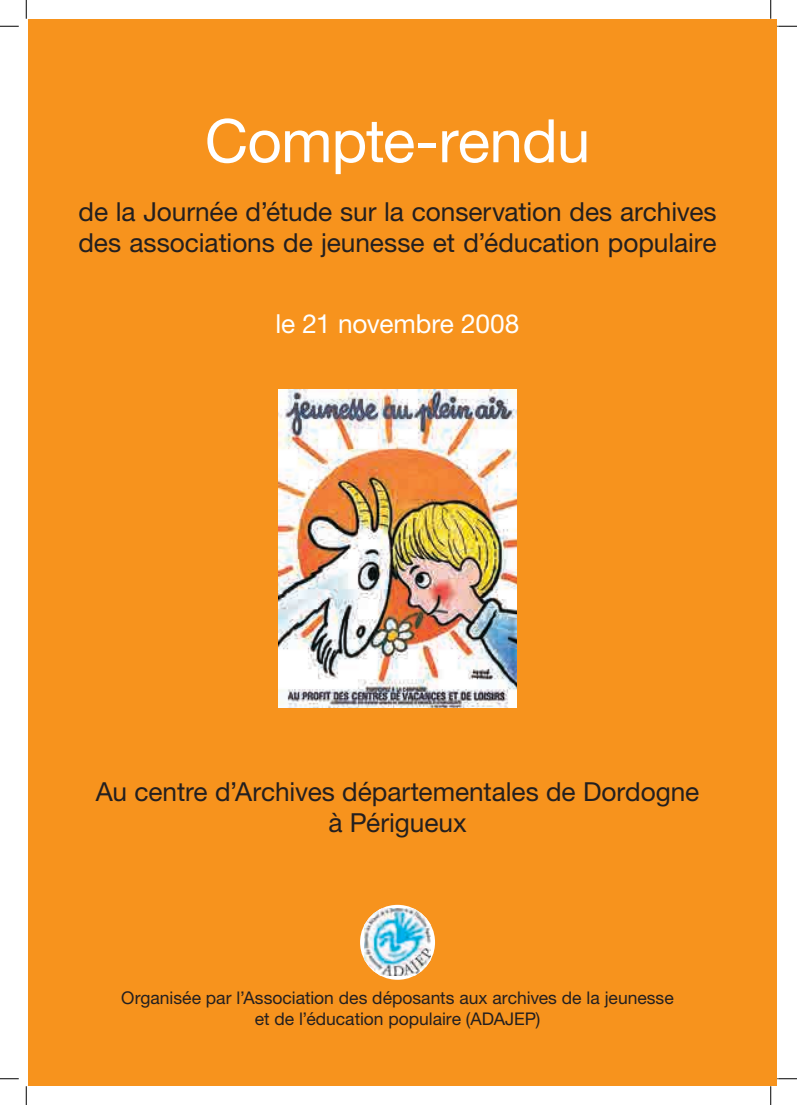
<style>
.page{position:relative;width:797px;height:1105px;background:#fff}
.page>*{position:absolute;margin:0;border:0;box-sizing:border-box;transform-origin:0 0}
.t1{font:60px "Helvetica Neue";letter-spacing:-.015em;color:#fff}
.t2{font:26.25px/31.5px "Helvetica Neue";letter-spacing:-.005em;color:#231f20}
.t3{font:26.25px "Helvetica Neue";letter-spacing:-.005em;color:#fff}
.t4{font:17.5px/21px "Helvetica Neue";color:#231f20;text-align:center}
</style>
<div class="page">
<div style="left:28px;top:19px;width:748px;height:1067px;background:#f7931d"></div>
<img style="left:278px;top:389px;width:239px;height:319px">
<svg style="left:360px;top:905px;width:75px;height:75px"></svg>
<img style="left:365px;top:909px;width:65px;height:67px">
<svg style="left:0;top:25px;width:19px;height:2px"></svg>
<svg style="left:777px;top:25px;width:20px;height:2px"></svg>
<svg style="left:0;top:1078px;width:19px;height:1px"></svg>
<svg style="left:777px;top:1078px;width:20px;height:1px"></svg>
<svg style="left:25px;top:0;width:2px;height:19px"></svg>
<svg style="left:25px;top:1086px;width:2px;height:19px"></svg>
<svg style="left:770px;top:0;width:1px;height:19px"></svg>
<svg style="left:770px;top:1086px;width:1px;height:19px"></svg>
<h1 class="t1" style="left:205px;top:119px;width:387px">Compte-rendu</h1>
<p class="t2" style="left:78px;top:198px;width:639px">de la Journée d’étude sur la conservation des archives des associations de jeunesse et d’éducation populaire</p>
<p class="t3" style="left:275px;top:314px;width:245px">le 21 novembre 2008</p>
<p class="t2" style="left:96px;top:778px;width:605px;text-align:center">Au centre d’Archives départementales de Dordogne à Périgueux</p>
<p class="t4" style="left:121px;top:989px;width:554px">Organisée par l’Association des déposants aux archives de la jeunesse et de l’éducation populaire (ADAJEP)</p>
</div>
